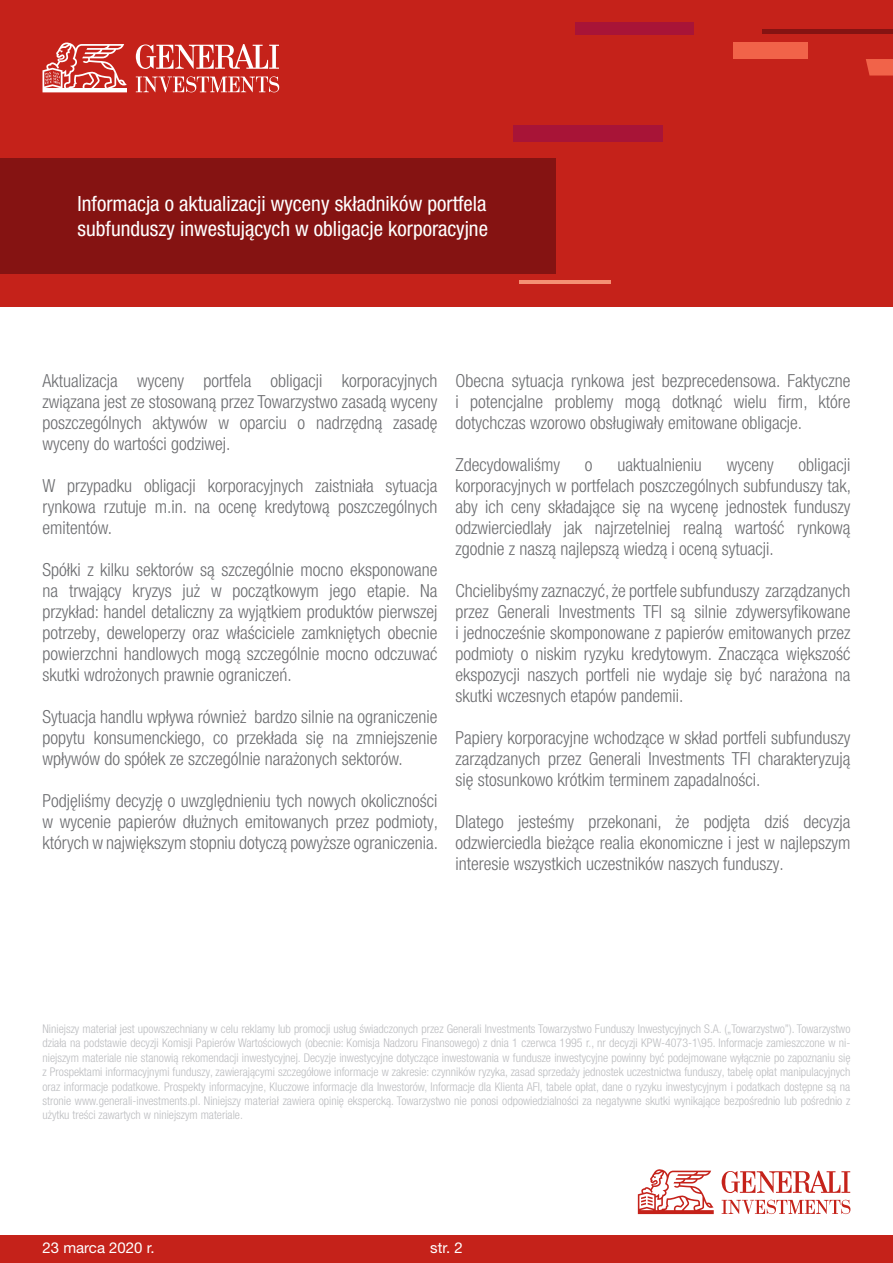
<style>
.page{position:relative;width:893px;height:1263px;background:#fff}
.page>*{position:absolute;margin:0;border:0;box-sizing:border-box;transform-origin:0 0}
.t1{font:condensed 21px/25.2px "Helvetica Neue LT Pro";color:#fff}
._04_Copy_10_pt{font:300 condensed 18px/21px "Helvetica Neue LT Pro";color:#6c6d70;text-align:justify}
.t2{font:15px "Helvetica Neue LT Pro";color:#fff}
.t3{font:300 condensed 12px/14.4px "Helvetica Neue LT Pro";color:#bcbdc0;text-align:justify}
</style>
<div class="page">
<div style="left:0;top:1235px;width:893px;height:28px;background:#c5221a"></div>
<svg style="left:638px;top:1169px;width:76px;height:45px"></svg>
<svg style="left:722px;top:1200px;width:128px;height:14px"></svg>
<svg style="left:722px;top:1171px;width:128px;height:22px"></svg>
<div style="left:0;top:0;width:893px;height:307px;background:#c5221a"></div>
<div style="left:575px;top:22px;width:118px;height:12px;background:#a81437"></div>
<div style="left:513px;top:125px;width:149px;height:17px;background:#a81437"></div>
<hr style="left:762px;top:30px;width:131px;height:4px;background:#851312">
<div style="left:733px;top:43px;width:75px;height:16px;background:#f16349"></div>
<svg style="left:866px;top:59px;width:27px;height:17px"></svg>
<hr style="left:519px;top:280px;width:91px;height:4px;background:#f59174">
<div style="left:0;top:158px;width:556px;height:116px;background:#851312"></div>
<svg style="left:136px;top:76px;width:143px;height:16px"></svg>
<svg style="left:136px;top:44px;width:143px;height:25px"></svg>
<svg style="left:43px;top:42px;width:84px;height:50px"></svg>
<p class="t1" style="left:78px;top:190px;width:412px">Informacja o aktualizacji wyceny składników portfela subfunduszy inwestujących w obligacje korporacyjne</p>
<p class="_04_Copy_10_pt" style="left:43px;top:370px;width:396px">Aktualizacja wyceny portfela obligacji korporacyjnych związana jest ze stosowaną przez Towarzystwo zasadą wyceny poszczególnych aktywów w oparciu o nadrzędną zasadę wyceny do wartości godziwej.</p>
<p class="_04_Copy_10_pt" style="left:43px;top:475px;width:396px">W przypadku obligacji korporacyjnych zaistniała sytuacja rynkowa rzutuje m.in. na ocenę kredytową poszczególnych emitentów.</p>
<p class="_04_Copy_10_pt" style="left:43px;top:559px;width:396px">Spółki z kilku sektorów są szczególnie mocno eksponowane na trwający kryzys już w początkowym jego etapie. Na przykład: handel detaliczny za wyjątkiem produktów pierwszej potrzeby, deweloperzy oraz właściciele zamkniętych obecnie powierzchni handlowych mogą szczególnie mocno odczuwać skutki wdrożonych prawnie ograniczeń.</p>
<p class="_04_Copy_10_pt" style="left:43px;top:706px;width:396px">Sytuacja handlu wpływa również bardzo silnie na ograniczenie popytu konsumenckiego, co przekłada się na zmniejszenie wpływów do spółek ze szczególnie narażonych sektorów.</p>
<p class="_04_Copy_10_pt" style="left:43px;top:790px;width:397px">Podjęliśmy decyzję o uwzględnieniu tych nowych okoliczności w wycenie papierów dłużnych emitowanych przez podmioty, których w największym stopniu dotyczą powyższe ograniczenia.</p>
<p class="_04_Copy_10_pt" style="left:455px;top:370px;width:396px">Obecna sytuacja rynkowa jest bezprecedensowa. Faktyczne i potencjalne problemy mogą dotknąć wielu firm, które dotychczas wzorowo obsługiwały emitowane obligacje.</p>
<p class="_04_Copy_10_pt" style="left:455px;top:454px;width:106px">Zdecydowaliśmy</p>
<p class="_04_Copy_10_pt" style="left:585px;top:454px;width:9px">o</p>
<p class="_04_Copy_10_pt" style="left:617px;top:454px;width:86px">uaktualnieniu</p>
<p class="_04_Copy_10_pt" style="left:727px;top:454px;width:49px">wyceny</p>
<p class="_04_Copy_10_pt" style="left:455px;top:454px;width:397px;text-indent:343px">obligacji korporacyjnych w portfelach poszczególnych subfunduszy tak, aby ich ceny składające się na wycenę jednostek funduszy odzwierciedlały jak najrzetelniej realną wartość rynkową zgodnie z naszą najlepszą wiedzą i oceną sytuacji.</p>
<p class="_04_Copy_10_pt" style="left:455px;top:580px;width:396px">Chcielibyśmy zaznaczyć, że portfele subfunduszy zarządzanych przez Generali Investments TFI są silnie zdywersyfikowane i jednocześnie skomponowane z papierów emitowanych przez podmioty o niskim ryzyku kredytowym. Znacząca większość ekspozycji naszych portfeli nie wydaje się być narażona na skutki wczesnych etapów pandemii.</p>
<p class="_04_Copy_10_pt" style="left:455px;top:727px;width:396px">Papiery korporacyjne wchodzące w skład portfeli subfunduszy zarządzanych przez Generali Investments TFI charakteryzują się stosunkowo krótkim terminem zapadalności.</p>
<p class="_04_Copy_10_pt" style="left:455px;top:811px;width:396px">Dlatego jesteśmy przekonani, że podjęta dziś decyzja odzwierciedla bieżące realia ekonomiczne i jest w najlepszym interesie wszystkich uczestników naszych funduszy.</p>
<p class="t3" style="left:43px;top:1021px;width:809px">Niniejszy materiał jest upowszechniany w celu reklamy lub promocji usług świadczonych przez Generali Investments Towarzystwo Funduszy Inwestycyjnych S.A. („Towarzystwo”). Towarzystwo działa na podstawie decyzji Komisji Papierów Wartościowych (obecnie: Komisja Nadzoru Finansowego) z dnia 1 czerwca 1995 r., nr decyzji KPW-4073-1\95. Informacje zamieszczone w ni&shy;niejszym materiale nie stanowią rekomendacji inwestycyjnej. Decyzje inwestycyjne dotyczące inwestowania w fundusze inwestycyjne powinny być podejmowane wyłącznie po zapoznaniu się z Prospektami informacyjnymi funduszy, zawierającymi szczegółowe informacje w zakresie: czynników ryzyka, zasad sprzedaży jednostek uczestnictwa funduszy, tabelę opłat manipulacyjnych oraz informacje podatkowe. Prospekty informacyjne, Kluczowe informacje dla Inwestorów, Informacje dla Klienta AFI, tabele opłat, dane o ryzyku inwestycyjnym i podatkach dostępne są na stronie www.generali-investments.pl. Niniejszy materiał zawiera opinię ekspercką. Towarzystwo nie ponosi odpowiedzialności za negatywne skutki wynikające bezpośrednio lub pośrednio z użytku treści zawartych w niniejszym materiale.</p>
<p class="t2" style="left:43px;top:1238px;width:114px">23 marca 2020 r.</p>
<p class="t2" style="left:430px;top:1238px;width:34px">str. 2</p>
</div>
